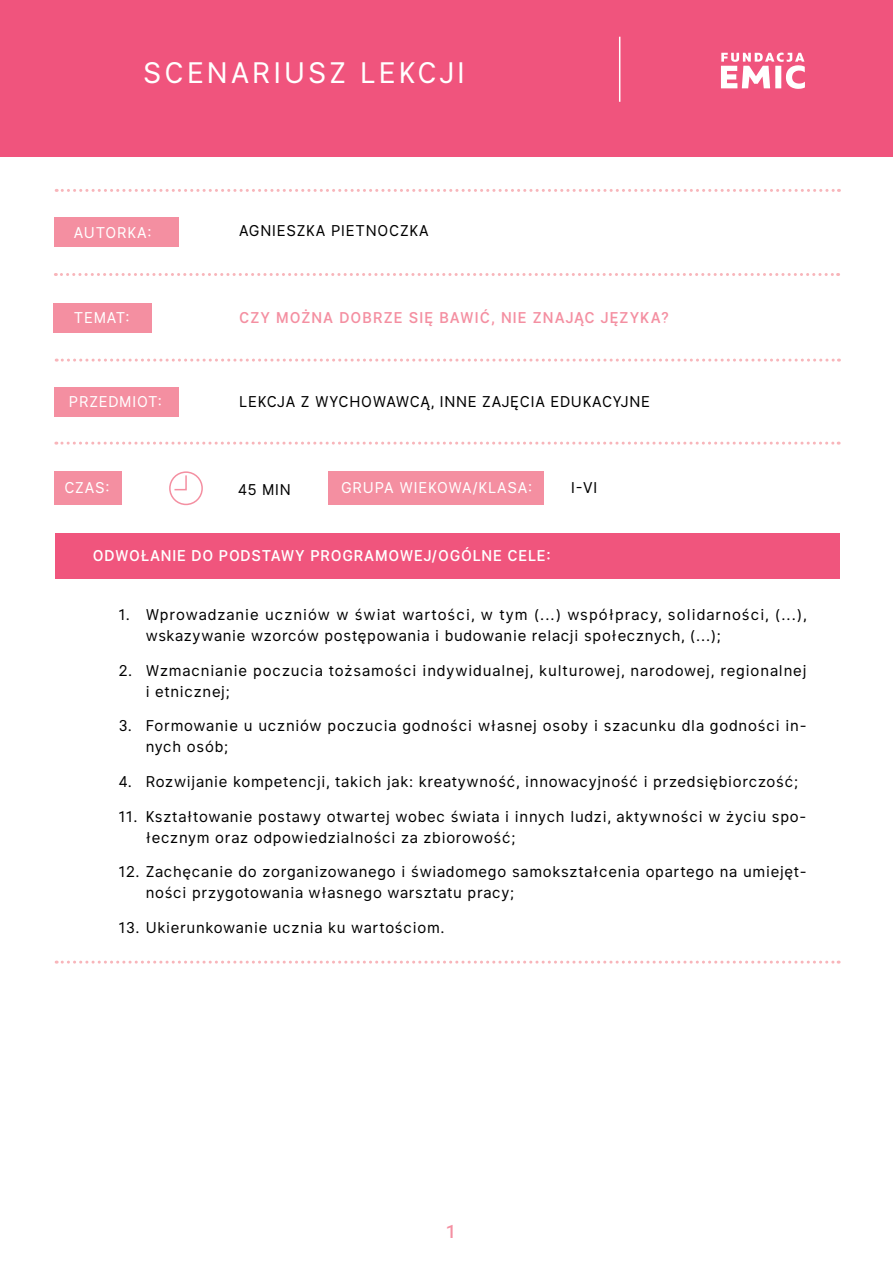
<style>
.page{position:relative;width:893px;height:1263px;background:#fff}
.page>*{position:absolute;margin:0;border:0;box-sizing:border-box;transform-origin:0 0}
.t1{font:28.5px "Interface";letter-spacing:.11em;color:#fff}
.t2{font:500 18px "Interface";color:#f48fa1}
.t3{font:15px/21px "Interface";letter-spacing:.05em;color:#000001}
.t4{font:15px "Interface";letter-spacing:.05em;color:#000}
.t5{font:15px "Interface";letter-spacing:.05em;color:#fff}
.t6{font:500 15px "Interface";letter-spacing:.05em;color:#fff}
.t7{font:500 15px "Interface";letter-spacing:.07em;color:#f48fa1}
</style>
<div class="page">
<div style="left:0;top:0;width:893px;height:157px;background:#f0547d"></div>
<div style="left:54px;top:217px;width:124px;height:30px;background:#f48fa1"></div>
<div style="left:54px;top:303px;width:98px;height:30px;background:#f48fa1"></div>
<div style="left:54px;top:387px;width:124px;height:30px;background:#f48fa1"></div>
<svg style="left:56px;top:359px;width:783px;height:3px"></svg>
<svg style="left:55px;top:273px;width:784px;height:3px"></svg>
<svg style="left:56px;top:189px;width:783px;height:3px"></svg>
<svg style="left:56px;top:442px;width:783px;height:3px"></svg>
<hr style="left:619px;top:37px;width:1px;height:65px;background:#fff">
<svg style="left:721px;top:53px;width:84px;height:36px"></svg>
<div style="left:54px;top:471px;width:67px;height:34px;background:#f48fa1"></div>
<div style="left:328px;top:471px;width:216px;height:34px;background:#f48fa1"></div>
<div style="left:169px;top:471px;width:34px;height:34px;border:2px solid #f48fa1;border-radius:50%"></div>
<svg style="left:173px;top:474px;width:14px;height:17px"></svg>
<svg style="left:56px;top:960px;width:783px;height:3px"></svg>
<div style="left:55px;top:533px;width:785px;height:45px;background:#f0557d"></div>
<h1 class="t1" style="left:143px;top:52px;width:323px">SCENARIUSZ LEKCJI</h1>
<p class="t5" style="left:74px;top:221px;width:79px">AUTORKA:</p>
<p class="t4" style="left:239px;top:220px;width:191px">AGNIESZKA PIETNOCZKA</p>
<p class="t5" style="left:74px;top:307px;width:57px">TEMAT:</p>
<p class="t7" style="left:239px;top:307px;width:431px">CZY MOŻNA DOBRZE SIĘ BAWIĆ, NIE ZNAJĄC JĘZYKA?</p>
<p class="t5" style="left:69px;top:391px;width:95px">PRZEDMIOT:</p>
<p class="t4" style="left:239px;top:391px;width:412px">LEKCJA Z WYCHOWAWCĄ, INNE ZAJĘCIA EDUKACYJNE</p>
<p class="t5" style="left:64px;top:477px;width:47px">CZAS:</p>
<p class="t4" style="left:238px;top:479px;width:54px">45 MIN</p>
<p class="t5" style="left:341px;top:477px;width:193px">GRUPA WIEKOWA/KLASA:</p>
<p class="t4" style="left:571px;top:477px;width:28px">I-VI</p>
<p class="t6" style="left:93px;top:545px;width:459px">ODWOŁANIE DO PODSTAWY PROGRAMOWEJ/OGÓLNE CELE:</p>
<p class="t3" style="left:146px;top:604px;width:662px;text-indent:-27px">1. Wprowadzanie uczniów w świat wartości, w tym (...) współpracy, solidarności, (...), wskazywanie wzorców postępowania i budowanie relacji społecznych, (...);</p>
<p class="t3" style="left:146px;top:660px;width:662px;text-indent:-27px">2. Wzmacnianie poczucia tożsamości indywidualnej, kulturowej, narodowej, regionalnej i etnicznej;</p>
<p class="t3" style="left:146px;top:715px;width:662px;text-indent:-27px">3. Formowanie u uczniów poczucia godności własnej osoby i szacunku dla godności in&shy;nych osób;</p>
<p class="t3" style="left:119px;top:771px;width:681px">4. Rozwijanie kompetencji, takich jak: kreatywność, innowacyjność i przedsiębiorczość;</p>
<p class="t3" style="left:146px;top:805px;width:662px;text-indent:-27px">11. Kształtowanie postawy otwartej wobec świata i innych ludzi, aktywności w życiu spo&shy;łecznym oraz odpowiedzialności za zbiorowość;</p>
<p class="t3" style="left:146px;top:861px;width:662px;text-indent:-27px">12. Zachęcanie do zorganizowanego i świadomego samokształcenia opartego na umiejęt&shy;ności przygotowania własnego warsztatu pracy;</p>
<p class="t3" style="left:119px;top:916px;width:327px">13. Ukierunkowanie ucznia ku wartościom.</p>
<p class="t2" style="left:446px;top:1218px;width:10px">1</p>
</div>
